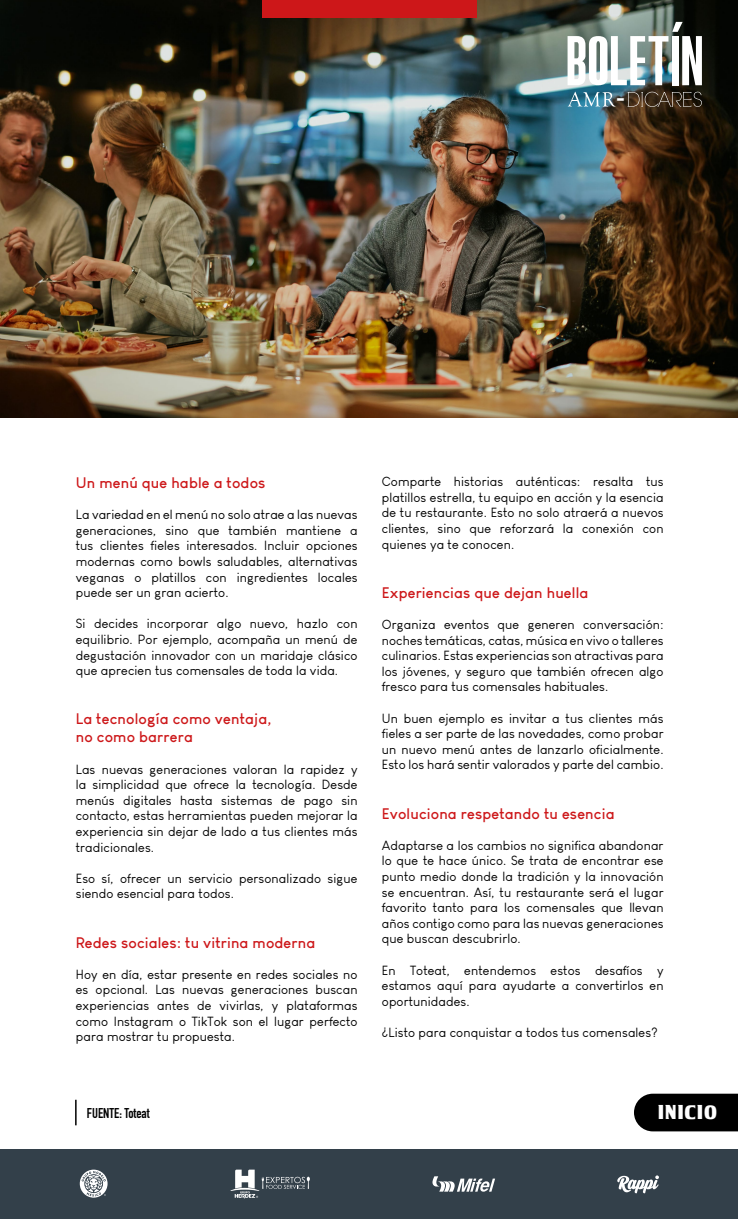
<style>
.page{position:relative;width:738px;height:1219px;background:#fff}
.page>*{position:absolute;margin:0;border:0;box-sizing:border-box;transform-origin:0 0}
.t1{font:55px "Pirrata";color:#fff}
.t2{font:23.1px "Pirrata";color:#fff}
.t3{font:20px "Tobago Poster";letter-spacing:.05em;color:#fff}
.t4{font:700 15px/18px "Louis George Cafe";letter-spacing:.01em;color:#cd1719}
.t5{font:700 14px "DIN Condensed";color:#000}
.t6{font:13px/15.6px "Louis George Cafe";letter-spacing:.01em;color:#000;text-align:justify}
</style>
<div class="page">
<img style="left:0;top:0;width:737px;height:417px">
<div style="left:0;top:1149px;width:737px;height:70px;background:#33404a"></div>
<div style="left:261px;top:0;width:215px;height:17px;background:#cd1719"></div>
<svg style="left:80px;top:1170px;width:27px;height:28px"></svg>
<svg style="left:617px;top:1175px;width:41px;height:18px"></svg>
<svg style="left:230px;top:1170px;width:79px;height:28px"></svg>
<svg style="left:432px;top:1176px;width:62px;height:16px"></svg>
<hr style="left:75px;top:1100px;width:2px;height:25px;background:#000">
<div style="left:634px;top:1094px;width:103px;height:37px;background:#000"></div>
<svg style="left:567px;top:92px;width:48px;height:15px"></svg>
<svg style="left:627px;top:92px;width:74px;height:15px"></svg>
<svg style="left:671px;top:22px;width:11px;height:10px"></svg>
<h1 class="t1" style="left:565px;top:32px;width:139px">BOLETIN</h1>
<h2 class="t2" style="left:616px;top:86px;width:10px">-</h2>
<p class="t4" style="left:76px;top:473px;width:191px">Un menú que hable a todos</p>
<p class="t6" style="left:76px;top:507px;width:283px">La variedad en el menú no solo atrae a las nuevas generaciones, sino que también mantiene a tus clientes fieles interesados. Incluir opciones modernas como bowls saludables, alternativas veganas o platillos con ingredientes locales puede ser un gran acierto.</p>
<p class="t6" style="left:76px;top:616px;width:283px">Si decides incorporar algo nuevo, hazlo con equilibrio. Por ejemplo, acompaña un menú de degustación innovador con un maridaje clásico que aprecien tus comensales de toda la vida.</p>
<p class="t4" style="left:76px;top:710px;width:197px">La tecnología como ventaja, no como barrera</p>
<p class="t6" style="left:76px;top:761px;width:283px">Las nuevas generaciones valoran la rapidez y la simplicidad que ofrece la tecnología. Desde menús digitales hasta sistemas de pago sin contacto, estas herramientas pueden mejorar la experiencia sin dejar de lado a tus clientes más tradicionales.</p>
<p class="t6" style="left:76px;top:870px;width:283px">Eso sí, ofrecer un servicio personalizado sigue siendo esencial para todos.</p>
<p class="t4" style="left:76px;top:933px;width:241px">Redes sociales: tu vitrina moderna</p>
<p class="t6" style="left:76px;top:966px;width:283px">Hoy en día, estar presente en redes sociales no es opcional. Las nuevas generaciones buscan experiencias antes de vivirlas, y plataformas como Instagram o TikTok son el lugar perfecto para mostrar tu propuesta.</p>
<p class="t6" style="left:381px;top:474px;width:283px">Comparte historias auténticas: resalta tus platillos estrella, tu equipo en acción y la esencia de tu restaurante. Esto no solo atraerá a nuevos clientes, sino que reforzará la conexión con quienes ya te conocen.</p>
<p class="t4" style="left:381px;top:583px;width:208px">Experiencias que dejan huella</p>
<p class="t6" style="left:381px;top:617px;width:283px">Organiza eventos que generen conversación: noches temáticas, catas, música en vivo o talleres culinarios. Estas experiencias son atractivas para los jóvenes, y seguro que también ofrecen algo fresco para tus comensales habituales.</p>
<p class="t6" style="left:381px;top:710px;width:283px">Un buen ejemplo es invitar a tus clientes más fieles a ser parte de las novedades, como probar un nuevo menú antes de lanzarlo oficialmente.<br>Esto los hará sentir valorados y parte del cambio.</p>
<p class="t4" style="left:381px;top:804px;width:234px">Evoluciona respetando tu esencia</p>
<p class="t6" style="left:381px;top:837px;width:283px">Adaptarse a los cambios no significa abandonar lo que te hace único. Se trata de encontrar ese punto medio donde la tradición y la innovación se encuentran. Así, tu restaurante será el lugar favorito tanto para los comensales que llevan años contigo como para las nuevas generaciones que buscan descubrirlo.</p>
<p class="t6" style="left:381px;top:962px;width:283px">En Toteat, entendemos estos desafíos y estamos aquí para ayudarte a convertirlos en oportunidades.</p>
<p class="t6" style="left:381px;top:1025px;width:277px">¿Listo para conquistar a todos tus comensales?</p>
<p class="t5" style="left:87px;top:1104px;width:64px">FUENTE: Toteat</p>
<h3 class="t3" style="left:656px;top:1100px;width:60px">INICIO</h3>
</div>
